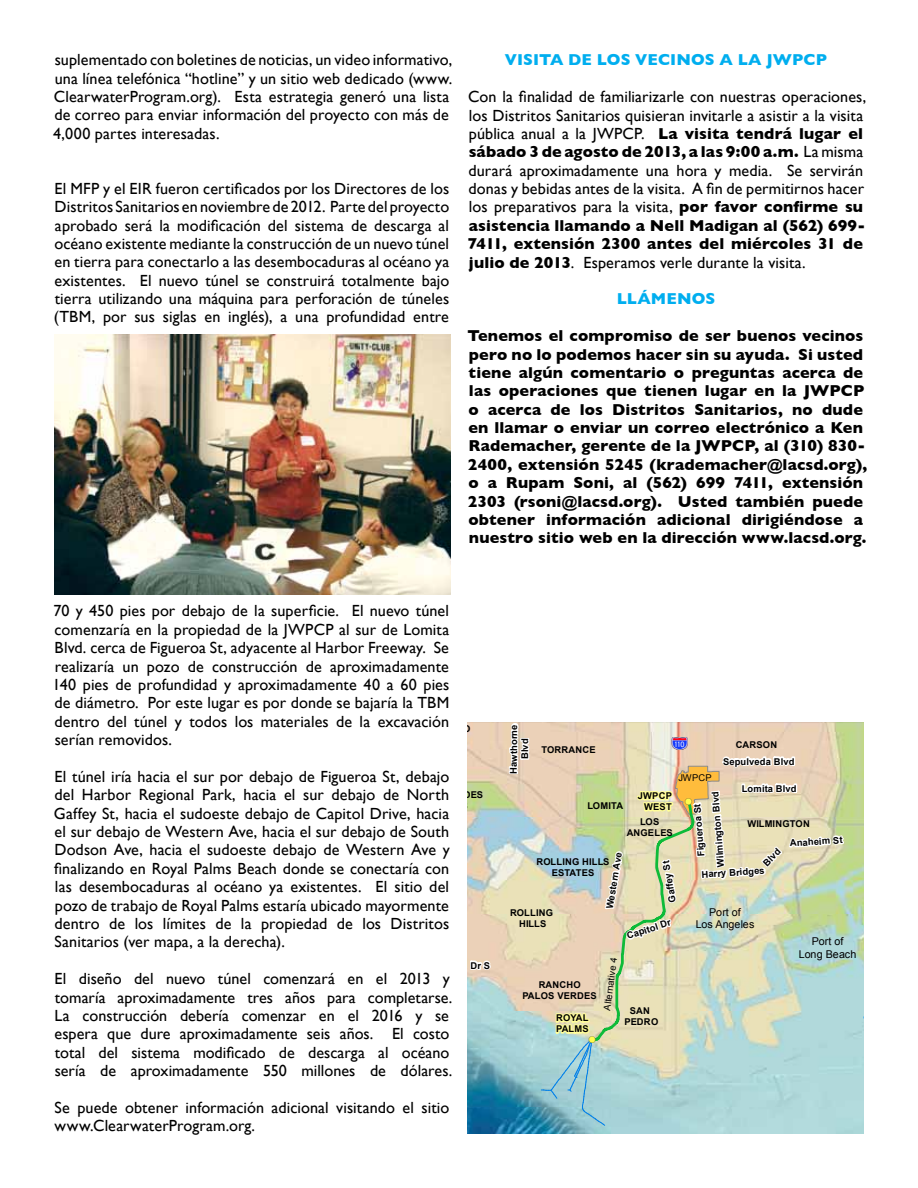
<style>
.page{position:relative;width:918px;height:1188px;background:#fff}
.page>*{position:absolute;margin:0;border:0;box-sizing:border-box;transform-origin:0 0}
.t1{font:19.05px/22.2px "Arial";letter-spacing:.01em;color:#000;text-align:center}
.t2{font:18px "Ddvca 13 f";color:#ff0416}
.t3{font:16.2px/18.5px "Gill Sans";letter-spacing:.005em;color:#000}
.t4{font:700 16.2px/18.5px "Gill Sans";letter-spacing:.01em;color:#000}
.t5{font:700 16.2px "Gill Sans";letter-spacing:.005em;color:#00aeef}
.t6{font:10.8px/12.5px "Arial";letter-spacing:-.01em;color:#000;text-align:center}
.t7{font:9.75px "ESRI Default Marker";color:#fffc4e}
.t8{font:700 9.3px/11.1px "Arial";letter-spacing:.02em;color:#000;text-align:center}
.t9{font:9.3px "Arial";letter-spacing:.01em;color:#000}
.s1{font-weight:700}
.s2{color:#153afa}
.s3{color:#fff}
.s4{color:#000}
</style>
<div class="page">
<img style="left:54px;top:334px;width:396px;height:261px">
<svg style="left:468px;top:723px;width:396px;height:411px;background:#cad4bf"></svg>
<p class="t3" style="left:53px;top:50px;width:401px">suplementado con boletines de noticias, un video informativo, una línea telefónica “hotline” y un sitio web dedicado (www.<br>ClearwaterProgram.org). Esta estrategia generó una lista de correo para enviar información del proyecto con más de 4,000 partes interesadas.</p>
<p class="t3" style="left:54px;top:179px;width:397px;text-align:justify">El MFP y el EIR fueron certificados por los Directores de los Distritos Sanitarios en noviembre de 2012. Parte del proyecto aprobado será la modificación del sistema de descarga al océano existente mediante la construcción de un nuevo túnel en tierra para conectarlo a las desembocaduras al océano ya existentes. El nuevo túnel se construirá totalmente bajo tierra utilizando una máquina para perforación de túneles (TBM, por sus siglas en inglés), a una profundidad entre</p>
<p class="t5" style="left:505px;top:50px;width:324px">VISITA DE LOS VECINOS A LA JWPCP</p>
<p class="t3" style="left:468px;top:87px;width:400px">Con la finalidad de familiarizarle con nuestras operaciones, los Distritos Sanitarios quisieran invitarle a asistir a la visita pública anual a la JWPCP. <span class="s1">La visita tendrá lugar el sábado 3 de agosto de 2013, a las 9:00 a.m.</span> La misma durará aproximadamente una hora y media. Se servirán donas y bebidas antes de la visita. A fin de permitirnos hacer los preparativos para la visita, <span class="s1">por favor confirme su asistencia llamando a Nell Madigan al (562) 699- 7411, extensión 2300 antes del miércoles 31 de julio de 2013</span>. Esperamos verle durante la visita.</p>
<p class="t5" style="left:617px;top:289px;width:100px">LLÁMENOS</p>
<p class="t4" style="left:467px;top:326px;width:402px">Tenemos el compromiso de ser buenos vecinos pero no lo podemos hacer sin su ayuda. Si usted tiene algún comentario o preguntas acerca de las operaciones que tienen lugar en la JWPCP o acerca de los Distritos Sanitarios, no dude en llamar o enviar un correo electrónico a Ken Rademacher, gerente de la JWPCP, al (310) 830- 2400, extensión 5245 (krademacher@lacsd.org), o a Rupam Soni, al (562) 699 7411, extensión 2303 (rsoni@lacsd.org). Usted también puede obtener información adicional dirigiéndose a nuestro sitio web en la dirección www.lacsd.org.</p>
<p class="t3" style="left:53px;top:602px;width:398px;text-align:justify">70 y 450 pies por debajo de la superficie. El nuevo túnel comenzaría en la propiedad de la JWPCP al sur de Lomita Blvd. cerca de Figueroa St, adyacente al Harbor Freeway. Se realizaría un pozo de construcción de aproximadamente 140 pies de profundidad y aproximadamente 40 a 60 pies de diámetro. Por este lugar es por donde se bajaría la TBM dentro del túnel y todos los materiales de la excavación serían removidos.</p>
<p class="t3" style="left:54px;top:767px;width:397px;text-align:justify">El túnel iría hacia el sur por debajo de Figueroa St, debajo del Harbor Regional Park, hacia el sur debajo de North Gaffey St, hacia el sudoeste debajo de Capitol Drive, hacia el sur debajo de Western Ave, hacia el sur debajo de South Dodson Ave, hacia el sudoeste debajo de Western Ave y finalizando en Royal Palms Beach donde se conectaría con las desembocaduras al océano ya existentes. El sitio del pozo de trabajo de Royal Palms estaría ubicado mayormente dentro de los límites de la propiedad de los Distritos Sanitarios (ver mapa, a la derecha).</p>
<p class="t3" style="left:55px;top:969px;width:399px">El diseño del nuevo túnel comenzará en el 2013 y tomaría aproximadamente tres años para completarse.<br>La construcción debería comenzar en el 2016 y se espera que dure aproximadamente seis años. El costo total del sistema modificado de descarga al océano sería de aproximadamente 550 millones de dólares.</p>
<p class="t3" style="left:55px;top:1098px;width:396px">Se puede obtener información adicional visitando el sitio www.ClearwaterProgram.org.</p>
<p class="t1" style="left:349px;top:671px;width:79px">Redondo<br>Beach</p>
<p class="t8" style="left:421px;top:723px;width:50px">REDONDO</p>
<p class="t8" style="left:409px;top:789px;width:76px">PALOS VERDES</p>
<p class="t8" style="left:471px;top:961px;width:21px">Dr S</p>
<p class="t8" style="left:508px;top:773px;width:51px;rotate:-89deg">Hawthorne<br>Blvd</p>
<p class="t2" style="left:672px;top:733px;width:18px">%<span class="s2">&amp;</span><span class="s3">e</span><span class="s4">(</span></p>
<p class="t8" style="left:736px;top:739px;width:43px">CARSON</p>
<p class="t8" style="left:542px;top:744px;width:56px">TORRANCE</p>
<p class="t8" style="left:723px;top:756px;width:73px">Sepulveda Blvd</p>
<p class="t8" style="left:742px;top:783px;width:56px">Lomita Blvd</p>
<p class="t9" style="left:678px;top:772px;width:35px">JWPCP</p>
<p class="t8" style="left:715px;top:867px;width:77px;rotate:-94deg">Wi ml ni gton Blvd</p>
<p class="t8" style="left:638px;top:791px;width:35px;text-align:right">JWPCP<br>WEST</p>
<p class="t7" style="left:685px;top:796px;width:8px">!<span class="s4">(</span></p>
<p class="t8" style="left:587px;top:800px;width:37px">LOMITA</p>
<p class="t8" style="left:696px;top:857px;width:54px;rotate:-94deg">F gi ueroa St</p>
<p class="t8" style="left:627px;top:816px;width:48px">LOS<br>ANGELES</p>
<p class="t8" style="left:747px;top:818px;width:64px">WILMINGTON</p>
<p class="t8" style="left:790px;top:838px;width:54px;rotate:-4deg">Anaheim St</p>
<p class="t8" style="left:761px;top:861px;width:22px;rotate:-46deg">Blvd</p>
<p class="t8" style="left:605px;top:908px;width:58px;rotate:-81deg">Western Ave</p>
<p class="t8" style="left:536px;top:857px;width:75px">ROLLING HILLS<br>ESTATES</p>
<p class="t8" style="left:668px;top:903px;width:43px;rotate:-100deg">Gaffey St</p>
<p class="t8" style="left:701px;top:869px;width:65px;rotate:-3deg">Harry Bridges</p>
<p class="t6" style="left:696px;top:906px;width:60px">Port of<br>Los Angeles</p>
<p class="t8" style="left:510px;top:908px;width:44px">ROLLING<br>HILLS</p>
<p class="t8" style="left:626px;top:931px;width:47px;rotate:-18deg">Capitol Dr</p>
<p class="t6" style="left:799px;top:935px;width:59px">Port of<br>Long Beach</p>
<p class="t9" style="left:601px;top:1009px;width:55px;rotate:-82deg">Alternative 4</p>
<p class="t8" style="left:522px;top:979px;width:76px">RANCHO<br>PALOS VERDES</p>
<p class="t8" style="left:624px;top:1005px;width:35px">SAN<br>PEDRO</p>
<p class="t8" style="left:556px;top:1013px;width:34px;text-align:left">ROYAL<br>PALMS</p>
<p class="t7" style="left:589px;top:1034px;width:8px">!<span class="s4">(</span></p>
</div>
